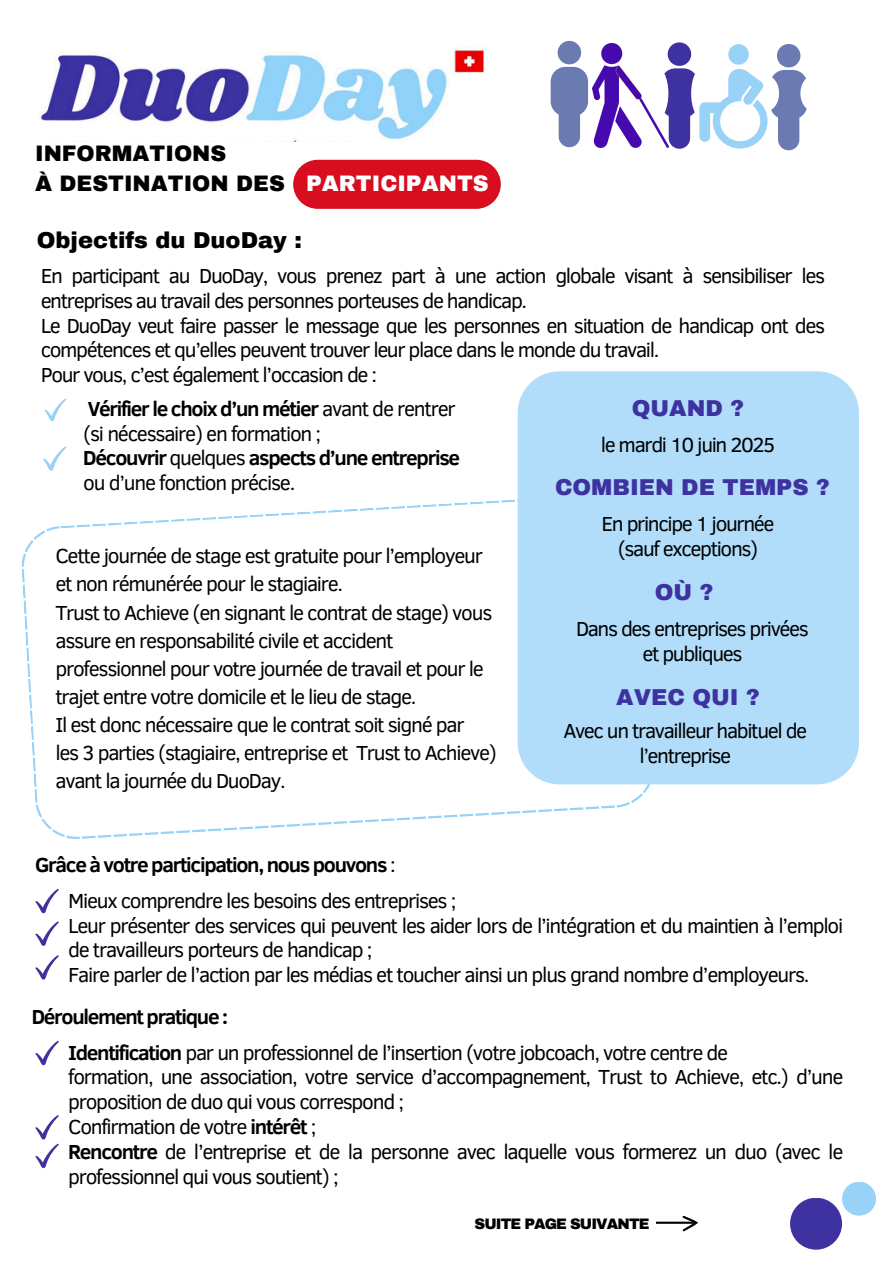
<style>
.page{position:relative;width:894px;height:1264px;background:#fff}
.page>*{position:absolute;margin:0;border:0;box-sizing:border-box;transform-origin:0 0}
.t1{font:900 22.5px "Archivo";color:#3d329f}
.t2{font:900 22.5px "Archivo";color:#000}
.t3{font:900 21.9px/30.5px "Archivo";color:#000}
.t4{font:900 21.9px "Archivo";color:#fff}
.t5{font:20.85px/24.8px "Clear Sans";letter-spacing:-.06em;color:#000}
.t6{font:700 20.85px "Clear Sans";letter-spacing:-.06em;color:#000}
.t7{font:900 14.85px "Archivo";letter-spacing:-.06em;color:#000}
.s1{font-weight:700}
.s2{font-weight:400}
</style>
<div class="page">
<svg style="left:550px;top:41px;width:38px;height:106px"></svg>
<img style="left:592px;top:44px;width:68px;height:103px">
<svg style="left:660px;top:42px;width:147px;height:108px"></svg>
<img style="left:40px;top:50px;width:446px;height:91px">
<div style="left:293px;top:160px;width:207px;height:49px;background:#d80e20;border-radius:25px"></div>
<svg style="left:44px;top:398px;width:23px;height:23px"></svg>
<svg style="left:43px;top:446px;width:23px;height:25px"></svg>
<div style="left:789px;top:1197px;width:52px;height:52px;background:#3d329f;border-radius:50%"></div>
<svg style="left:21px;top:499px;width:633px;height:340px"></svg>
<div style="left:841px;top:1181px;width:34px;height:34px;background:#99d2f7;border-radius:50%"></div>
<div style="left:517px;top:371px;width:341px;height:413px;background:#b1ddfa"></div>
<svg style="left:35px;top:888px;width:24px;height:25px"></svg>
<svg style="left:35px;top:921px;width:24px;height:24px"></svg>
<svg style="left:35px;top:955px;width:24px;height:24px"></svg>
<svg style="left:35px;top:1040px;width:24px;height:25px"></svg>
<svg style="left:35px;top:1115px;width:24px;height:53px"></svg>
<svg style="left:656px;top:1215px;width:41px;height:16px"></svg>
<h1 class="t3" style="left:35px;top:138px;width:251px">INFORMATIONS<br>À DESTINATION DES</h1>
<p class="t4" style="left:306px;top:172px;width:184px">PARTICIPANTS</p>
<h3 class="t2" style="left:37px;top:228px;width:267px">Objectifs du DuoDay :</h3>
<p class="t5" style="left:41px;top:262px;width:785px">En participant au DuoDay, vous prenez part à une action globale visant à sensibiliser les entreprises au travail des personnes porteuses de handicap.<br>Le DuoDay veut faire passer le message que les personnes en situation de handicap ont des compétences et qu’elles peuvent trouver leur place dans le monde du travail.<br>Pour vous, c’est également l’occasion de :</p>
<h1 class="t5" style="left:83px;top:395px;width:378px"><span class="s1">Vérifier le choix d’un métier</span> avant de rentrer (si nécessaire) en formation ;<br><span class="s1">Découvrir</span> quelques <span class="s1">aspects d’une entreprise </span>ou d’une fonction précise.</h1>
<h3 class="t1" style="left:631px;top:396px;width:114px">QUAND ?</h3>
<h1 class="t5" style="left:600px;top:431px;width:176px">le mardi 10 juin 2025</h1>
<h3 class="t1" style="left:555px;top:475px;width:276px">COMBIEN DE TEMPS ?</h3>
<h3 class="t5" style="left:55px;top:541px;width:443px;line-height:28.2px">Cette journée de stage est gratuite pour l’employeur et non rémunérée pour le stagiaire.<br>Trust to Achieve (en signant le contrat de stage) vous assure en responsabilité civile et accident professionnel pour votre journée de travail et pour le trajet entre votre domicile et le lieu de stage.<br>Il est donc nécessaire que le contrat soit signé par<br>les 3 parties (stagiaire, entreprise et Trust to Achieve) avant la journée du DuoDay.</h3>
<h1 class="t6" style="left:35px;top:849px;width:362px">Grâce à votre participation, nous pouvons <span class="s2">:</span></h1>
<h1 class="t5" style="left:601px;top:510px;width:174px;text-align:center">En principe 1 journée (sauf exceptions)</h1>
<h1 class="t1" style="left:654px;top:580px;width:60px">OÙ ?</h1>
<h3 class="t5" style="left:576px;top:615px;width:234px;text-align:center">Dans des entreprises privées et publiques</h3>
<h3 class="t1" style="left:616px;top:684px;width:145px">AVEC QUI ?</h3>
<h3 class="t5" style="left:563px;top:717px;width:245px;text-align:center">Avec un travailleur habituel de l’entreprise</h3>
<p class="t5" style="left:68px;top:887px;width:776px">Mieux comprendre les besoins des entreprises ;<br>Leur présenter des services qui peuvent les aider lors de l’intégration et du maintien à l’emploi de travailleurs porteurs de handicap ;<br>Faire parler de l’action par les médias et toucher ainsi un plus grand nombre d’employeurs.</p>
<p class="t6" style="left:32px;top:1001px;width:198px">Déroulement pratique :</p>
<h3 class="t5" style="left:68px;top:1038px;width:776px"><span class="s1">Identification</span> par un professionnel de l’insertion (votre jobcoach, votre centre de<br>formation, une association, votre service d’accompagnement, Trust to Achieve, etc.) d’une proposition de duo qui vous correspond ;<br>Confirmation de votre <span class="s1">intérêt</span> ;<br><span class="s1">Rencontre</span> de l’entreprise et de la personne avec laquelle vous formerez un duo (avec le professionnel qui vous soutient) ;</h3>
<h3 class="t7" style="left:474px;top:1216px;width:176px">SUITE PAGE SUIVANTE</h3>
</div>
